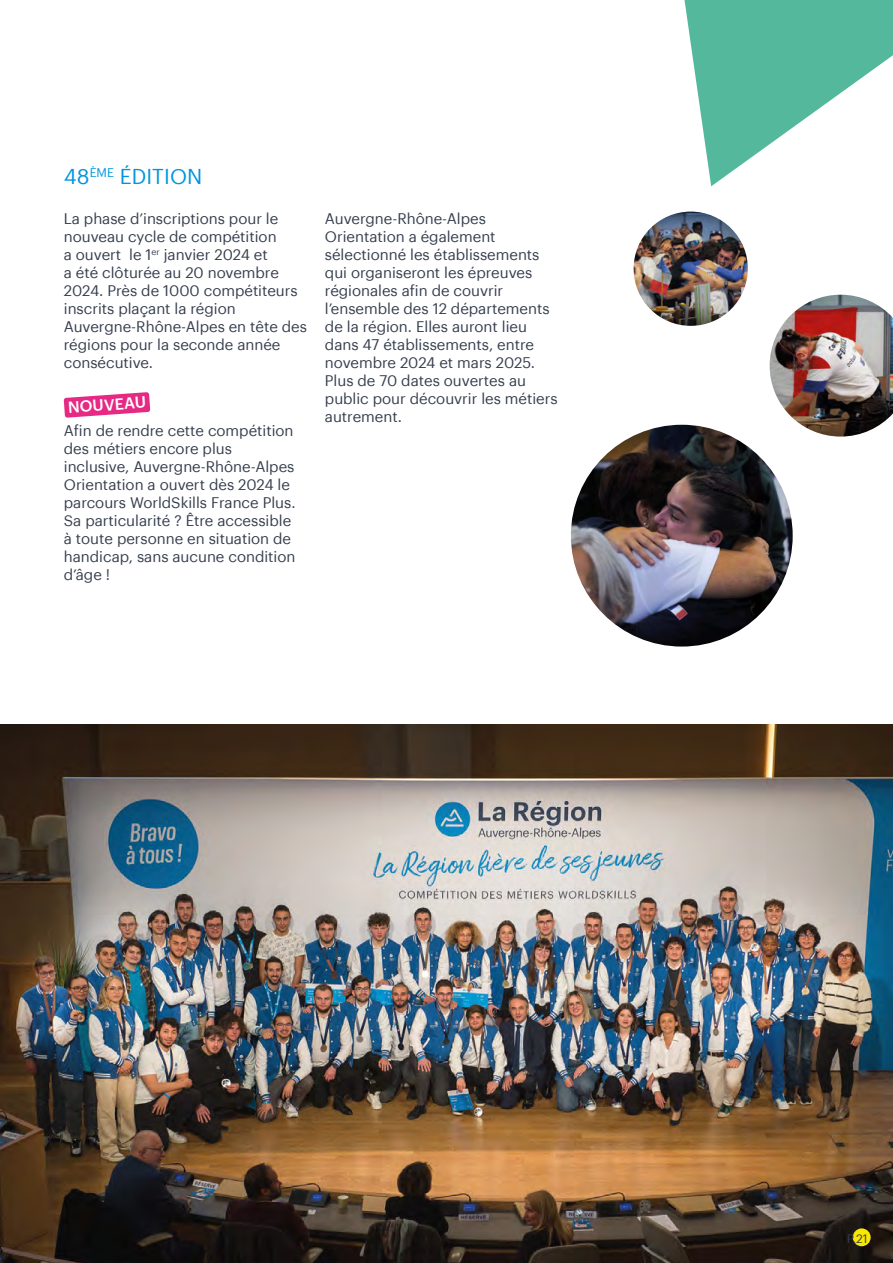
<style>
.page{position:relative;width:893px;height:1263px;background:#fff}
.page>*{position:absolute;margin:0;border:0;box-sizing:border-box;transform-origin:0 0}
.t1{font:21px "Graphik";letter-spacing:.005em;color:#0096de}
.t2{font:500 15.75px "Graphik";color:#fff}
.t3{font:15px/18px "Graphik";color:#353d4d}
.t4{font:12px "Graphik";color:#353d4d}
</style>
<div class="page">
<svg style="left:64px;top:392px;width:86px;height:26px"></svg>
<img style="left:770px;top:295px;width:123px;height:142px">
<img style="left:634px;top:212px;width:114px;height:114px;border-radius:57px">
<svg style="left:684px;top:0;width:209px;height:186px"></svg>
<img style="left:0;top:725px;width:893px;height:538px">
<img style="left:571px;top:425px;width:222px;height:221px;border-radius:111px">
<div style="left:853px;top:1228px;width:18px;height:18px;background:#f8e800;border-radius:50%"></div>
<h1 class="t1" style="left:64px;top:161px;width:140px">48<sup>ÈME</sup> ÉDITION</h1>
<p class="t3" style="left:64px;top:208px;width:245px">La phase d’inscriptions pour le nouveau cycle de compétition<br>a ouvert le 1<sup>er</sup> janvier 2024 et<br>a été clôturée au 20 novembre<br>2024. Près de 1000 compétiteurs inscrits plaçant la région<br>Auvergne-Rhône-Alpes en tête des régions pour la seconde année consécutive.</p>
<p class="t2" style="left:67px;top:395px;width:80px;rotate:-4deg">NOUVEAU</p>
<p class="t3" style="left:64px;top:420px;width:233px">Afin de rendre cette compétition des métiers encore plus inclusive, Auvergne-Rhône-Alpes<br>Orientation a ouvert dès 2024 le parcours WorldSkills France Plus.<br>Sa particularité ? Être accessible à toute personne en situation de handicap, sans aucune condition d’âge !</p>
<p class="t3" style="left:325px;top:208px;width:234px">Auvergne-Rhône-Alpes<br>Orientation a également sélectionné les établissements qui organiseront les épreuves régionales afin de couvrir l’ensemble des 12 départements de la région. Elles auront lieu dans 47 établissements, entre novembre 2024 et mars 2025.<br>Plus de 70 dates ouvertes au public pour découvrir les métiers autrement.</p>
<p class="t4" style="left:847px;top:1229px;width:22px">P.21</p>
</div>
